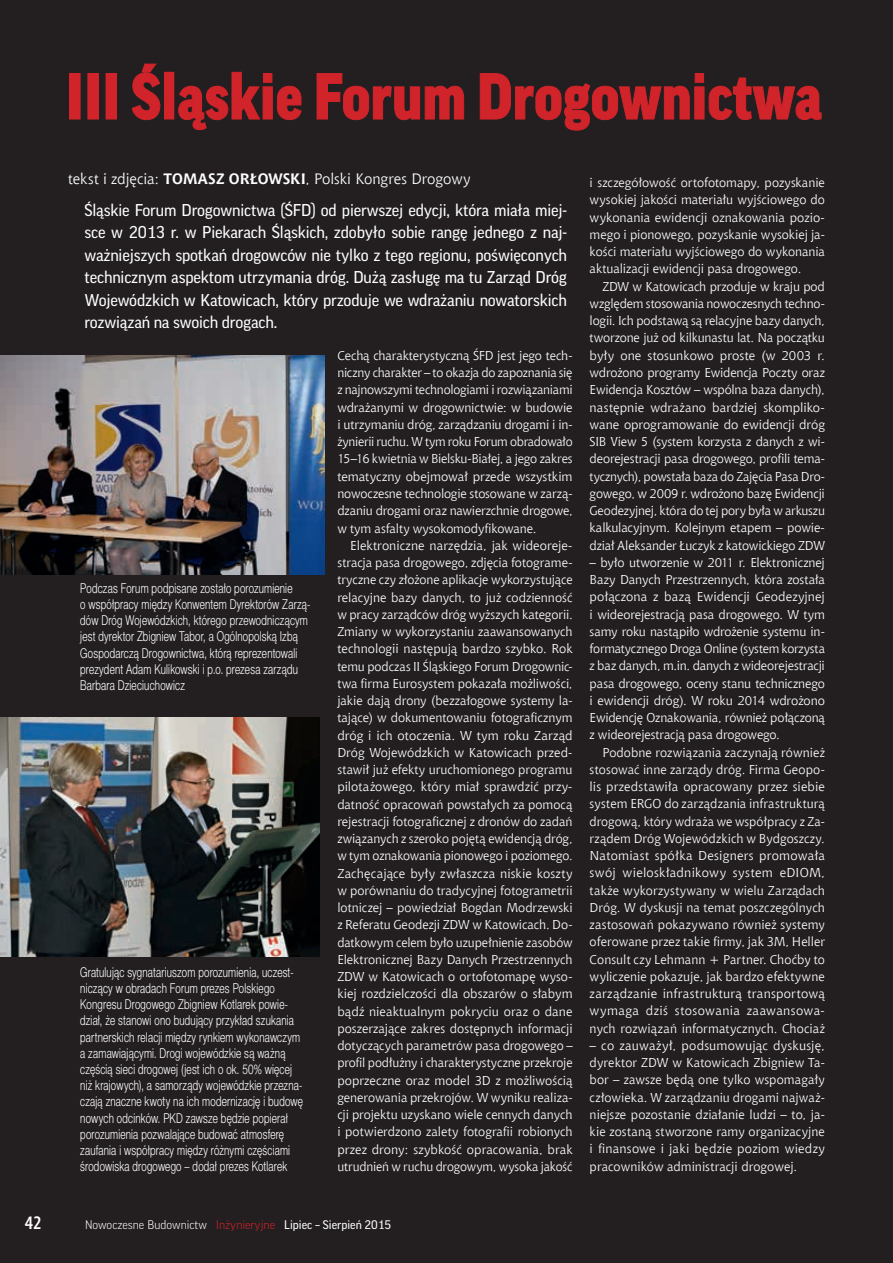
<style>
.page{position:relative;width:893px;height:1263px;background:#231f20}
.page>*{position:absolute;margin:0;border:0;box-sizing:border-box;transform-origin:0 0}
.t1{font:900 62.7px "Good Pro";letter-spacing:.01em;color:#d1232a;scale:.91 1}
.t2{font:700 18px "Aerton Cnd EFN";color:#fff}
.t3{font:16.5px/22.5px "Good Pro";letter-spacing:-.01em;color:#fff;text-align:justify}
.t4{font:15px "Chianti EU";color:#fff}
.t5{font:13.5px/16.2px "Switzer Cnd EFN Light";letter-spacing:.015em;color:#fff;scale:.9 1}
.t6{font:12.75px/17.2px "Chianti EU";letter-spacing:-.005em;color:#fff;text-align:justify}
.t7{font:300 12px "Good Pro";color:#fff}
.s1{font-weight:700}
.s2{color:#231f20}
.s3{color:#d1232a}
.s4{font-weight:400}
</style>
<div class="page">
<div style="left:69px;top:73px;width:11px;height:46px;border:1px solid #d1232a"></div>
<div style="left:88px;top:73px;width:11px;height:46px;border:1px solid #d1232a"></div>
<div style="left:106px;top:73px;width:11px;height:46px;border:1px solid #d1232a"></div>
<svg style="left:132px;top:63px;width:28px;height:57px"></svg>
<div style="left:164px;top:72px;width:10px;height:47px;border:1px solid #d1232a"></div>
<svg style="left:178px;top:72px;width:124px;height:58px"></svg>
<svg style="left:316px;top:73px;width:148px;height:47px"></svg>
<svg style="left:480px;top:73px;width:342px;height:58px"></svg>
<img style="left:0;top:355px;width:324px;height:219px">
<img style="left:0;top:717px;width:320px;height:240px">
<h1 class="t1" style="left:66px;top:61px;width:832px">III Śląskie Forum Drogownictwa</h1>
<p class="t4" style="left:68px;top:169px;width:404px">tekst i zdjęcia: <span class="s1">TOMASZ ORŁOWSKI</span>, Polski Kongres Drogowy</p>
<p class="t3" style="left:85px;top:198px;width:484px">Śląskie Forum Drogownictwa (ŚFD) od pierwszej edycji, która miała miej&shy;sce w 2013 r. w Piekarach Śląskich, zdobyło sobie rangę jednego z naj&shy;ważniejszych spotkań drogowców nie tylko z tego regionu, poświęconych technicznym aspektom utrzymania dróg. Dużą zasługę ma tu Zarząd Dróg Wojewódzkich w Katowicach, który przoduje we wdrażaniu nowatorskich rozwiązań na swoich drogach.</p>
<p class="t5" style="left:80px;top:580px;width:257px">Podczas Forum podpisane zostało porozumienie<br>o współpracy między Konwentem Dyrektorów Zarzą&shy;dów Dróg Wojewódzkich, którego przewodniczącym jest dyrektor Zbigniew Tabor, a Ogólnopolską Izbą Gospodarczą Drogownictwa, którą reprezentowali prezydent Adam Kulikowski i p.o. prezesa zarządu Barbara Dzieciuchowicz</p>
<p class="t5" style="left:80px;top:964px;width:249px">Gratulując sygnatariuszom porozumienia, uczest&shy;niczący w obradach Forum prezes Polskiego Kongresu Drogowego Zbigniew Kotlarek powie&shy;dział, że stanowi ono budujący przykład szukania partnerskich relacji między rynkiem wykonawczym a zamawiającymi. Drogi wojewódzkie są ważną częścią sieci drogowej (jest ich o ok. 50% więcej niż krajowych), a samorządy wojewódzkie przezna&shy;czają znaczne kwoty na ich modernizację i budowę nowych odcinków. PKD zawsze będzie popierał porozumienia pozwalające budować atmosferę zaufania i współpracy między różnymi częściami środowiska drogowego – dodał prezes Kotlarek</p>
<p class="t6" style="left:337px;top:347px;width:237px">Cechą charakterystyczną ŚFD jest jego tech&shy;niczny charakter – to okazja do zapoznania się z najnowszymi technologiami i rozwiązaniami wdrażanymi w drogownictwie: w budowie i utrzymaniu dróg, zarządzaniu drogami i in&shy;żynierii ruchu. W tym roku Forum obradowało 15–16 kwietnia w Bielsku-Białej, a jego zakres tematyczny obejmował przede wszystkim nowoczesne technologie stosowane w zarzą&shy;dzaniu drogami oraz nawierzchnie drogowe, w tym asfalty wysokomodyfikowane.</p>
<p class="t6" style="left:337px;top:536px;width:237px;text-indent:13px">Elektroniczne narzędzia, jak wideoreje&shy;stracja pasa drogowego, zdjęcia fotograme&shy;tryczne czy złożone aplikacje wykorzystujące relacyjne bazy danych, to już codzienność w pracy zarządców dróg wyższych kategorii.<br>Zmiany w wykorzystaniu zaawansowanych technologii następują bardzo szybko. Rok temu podczas II Śląskiego Forum Drogownic&shy;twa firma Eurosystem pokazała możliwości, jakie dają drony (bezzałogowe systemy la&shy;tające) w dokumentowaniu fotograficznym dróg i ich otoczenia. W tym roku Zarząd Dróg Wojewódzkich w Katowicach przed&shy;stawił już efekty uruchomionego programu pilotażowego, który miał sprawdzić przy&shy;datność opracowań powstałych za pomocą rejestracji fotograficznej z dronów do zadań związanych z szeroko pojętą ewidencją dróg, w tym oznakowania pionowego i poziomego.<br>Zachęcające były zwłaszcza niskie koszty w porównaniu do tradycyjnej fotogrametrii lotniczej – powiedział Bogdan Modrzewski z Referatu Geodezji ZDW w Katowicach. Do&shy;datkowym celem było uzupełnienie zasobów Elektronicznej Bazy Danych Przestrzennych ZDW w Katowicach o ortofotomapę wyso&shy;kiej rozdzielczości dla obszarów o słabym bądź nieaktualnym pokryciu oraz o dane poszerzające zakres dostępnych informacji dotyczących parametrów pasa drogowego – profil podłużny i charakterystyczne przekroje poprzeczne oraz model 3D z możliwością generowania przekrojów. W wyniku realiza&shy;cji projektu uzyskano wiele cennych danych i potwierdzono zalety fotografii robionych przez drony: szybkość opracowania, brak utrudnień w ruchu drogowym, wysoka jakość</p>
<p class="t6" style="left:590px;top:174px;width:237px">i szczegółowość ortofotomapy, pozyskanie wysokiej jakości materiału wyjściowego do wykonania ewidencji oznakowania pozio&shy;mego i pionowego, pozyskanie wysokiej ja&shy;kości materiału wyjściowego do wykonania aktualizacji ewidencji pasa drogowego.</p>
<p class="t6" style="left:590px;top:277px;width:237px;text-indent:13px">ZDW w Katowicach przoduje w kraju pod względem stosowania nowoczesnych techno&shy;logii. Ich podstawą są relacyjne bazy danych, tworzone już od kilkunastu lat. Na początku były one stosunkowo proste (w 2003 r. wdrożono programy Ewidencja Poczty oraz Ewidencja Kosztów – wspólna baza danych), następnie wdrażano bardziej skompliko&shy;wane oprogramowanie do ewidencji dróg SIB View 5 (system korzysta z danych z wi&shy;deorejestracji pasa drogowego, profili tema&shy;tycznych), powstała baza do Zajęcia Pasa Dro&shy;gowego, w 2009 r. wdrożono bazę Ewidencji Geodezyjnej, która do tej pory była w arkuszu kalkulacyjnym. Kolejnym etapem – powie&shy;dział Aleksander Łuczyk z katowickiego ZDW</p>
<p class="t6" style="left:590px;top:553px;width:237px">– było utworzenie w 2011 r. Elektronicznej Bazy Danych Przestrzennych, która została połączona z bazą Ewidencji Geodezyjnej i wideorejestracją pasa drogowego. W tym samy roku nastąpiło wdrożenie systemu in&shy;formatycznego Droga Online (system korzysta z baz danych, m.in. danych z wideorejestracji pasa drogowego, oceny stanu technicznego i ewidencji dróg). W roku 2014 wdrożono Ewidencję Oznakowania, również połączoną z wideorejestracją pasa drogowego.</p>
<p class="t6" style="left:590px;top:743px;width:237px;text-indent:13px">Podobne rozwiązania zaczynają również stosować inne zarządy dróg. Firma Geopo&shy;lis przedstawiła opracowany przez siebie system ERGO do zarządzania infrastrukturą drogową, który wdraża we współpracy z Za&shy;rządem Dróg Wojewódzkich w Bydgoszczy.<br>Natomiast spółka Designers promowała swój wieloskładnikowy system eDIOM, także wykorzystywany w wielu Zarządach Dróg. W dyskusji na temat poszczególnych zastosowań pokazywano również systemy oferowane przez takie firmy, jak 3M, Heller Consult czy Lehmann + Partner. Choćby to wyliczenie pokazuje, jak bardzo efektywne zarządzanie infrastrukturą transportową wymaga dziś stosowania zaawansowa&shy;nych rozwiązań informatycznych. Chociaż</p>
<p class="t6" style="left:590px;top:1036px;width:237px">– co zauważył, podsumowując dyskusję, dyrektor ZDW w Katowicach Zbigniew Ta&shy;bor – zawsze będą one tylko wspomagały człowieka. W zarządzaniu drogami najważ&shy;niejsze pozostanie działanie ludzi – to, ja&shy;kie zostaną stworzone ramy organizacyjne i finansowe i jaki będzie poziom wiedzy pracowników administracji drogowej.</p>
<h2 class="t2" style="left:25px;top:1212px;width:18px">42</h2>
<p class="t7" style="left:85px;top:1218px;width:308px">Nowoczesne Budownictw<span class="s2">o</span> <span class="s3">Inżynieryjne</span> <span class="s4">Lipiec – Sierpień 2015</span></p>
</div>
